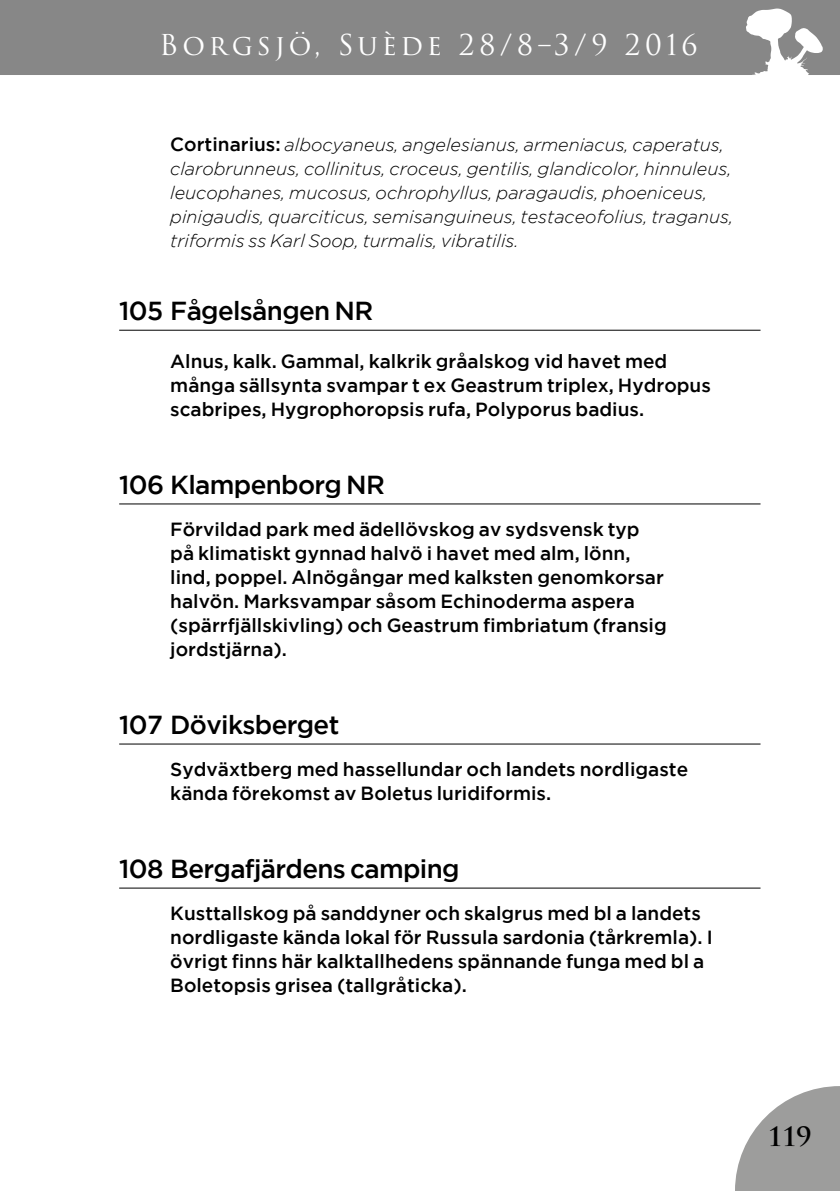
<style>
.page{position:relative;width:840px;height:1191px;background:#fff}
.page>*{position:absolute;margin:0;border:0;box-sizing:border-box;transform-origin:0 0}
.t1{font:28px "Trajan Pro 3";letter-spacing:.135em;color:#fff}
.t2{font:500 26px "Gotham";letter-spacing:-.025em;color:#000}
.t3{font:700 26px "Trajan Pro";color:#000}
.t4{font:500 19px/24px "Gotham";color:#000}
.t5{font:italic 300 18px/24px "Gotham";color:#000}
.s1{font-weight:500;font-style:normal;font-size:19px}
</style>
<div class="page">
<svg style="left:735px;top:1086px;width:104px;height:105px"></svg>
<div style="left:0;top:0;width:839px;height:75px;background:#878787"></div>
<svg style="left:746px;top:9px;width:76px;height:66px"></svg>
<hr style="left:119px;top:330px;width:641px;height:1px;background:#000">
<hr style="left:119px;top:503px;width:641px;height:1px;background:#000">
<hr style="left:119px;top:743px;width:641px;height:1px;background:#000">
<hr style="left:119px;top:887px;width:641px;height:1px;background:#000">
<h1 class="t1" style="left:159px;top:26px;width:540px">Borgsjö, Suède 28/8–3/9 2016</h1>
<p class="t5" style="left:170px;top:133px;width:564px"><span class="s1">Cortinarius:</span> albocyaneus, angelesianus, armeniacus, caperatus, clarobrunneus, collinitus, croceus, gentilis, glandicolor, hinnuleus, leucophanes, mucosus, ochrophyllus, paragaudis, phoeniceus, pinigaudis, quarciticus, semisanguineus, testaceofolius, traganus, triformis ss Karl Soop, turmalis, vibratilis.</p>
<h2 class="t2" style="left:119px;top:296px;width:255px">105 Fågelsången NR</h2>
<p class="t4" style="left:170px;top:348px;width:542px">Alnus, kalk. Gammal, kalkrik gråalskog vid havet med många sällsynta svampar t ex Geastrum triplex, Hydropus scabripes, Hygrophoropsis rufa, Polyporus badius.</p>
<h2 class="t2" style="left:119px;top:470px;width:267px">106 Klampenborg NR</h2>
<p class="t4" style="left:170px;top:516px;width:497px">Förvildad park med ädellövskog av sydsvensk typ på klimatiskt gynnad halvö i havet med alm, lönn, lind, poppel. Alnögångar med kalksten genomkorsar halvön. Marksvampar såsom Echinoderma aspera (spärrfjällskivling) och Geastrum fimbriatum (fransig jordstjärna).</p>
<h2 class="t2" style="left:119px;top:710px;width:221px">107 Döviksberget</h2>
<p class="t4" style="left:170px;top:756px;width:519px">Sydväxtberg med hassellundar och landets nordligaste kända förekomst av Boletus luridiformis.</p>
<h2 class="t2" style="left:119px;top:854px;width:342px">108 Bergafjärdens camping</h2>
<p class="t4" style="left:170px;top:900px;width:543px">Kusttallskog på sanddyner och skalgrus med bl a landets nordligaste kända lokal för Russula sardonia (tårkremla). I övrigt finns här kalktallhedens spännande funga med bl a Boletopsis grisea (tallgråticka).</p>
<h2 class="t3" style="left:767px;top:1120px;width:46px">119</h2>
</div>
